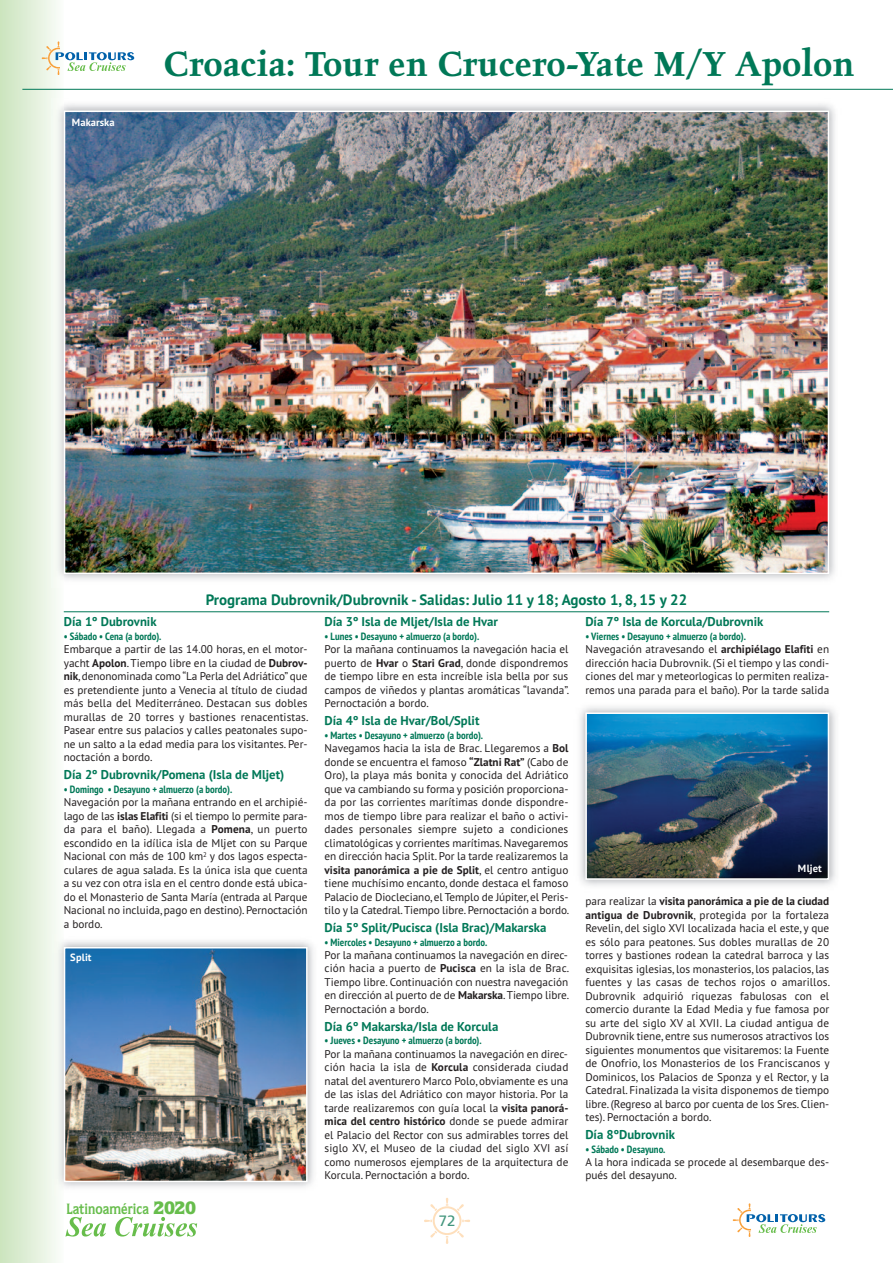
<style>
.page{position:relative;width:893px;height:1263px;background:#fff}
.page>*{position:absolute;margin:0;border:0;box-sizing:border-box;transform-origin:0 0}
.t1{font:700 36px "Figural Std";color:#007857;scale:.93 1}
.t2{font:700 15px "PT Sans";color:#007857}
.t3{font:700 15px "Quorum Std";color:#67bd4c;scale:.88 1}
.t4{font:15px "Frutiger LT Std";color:#43967d}
.t5{font:700 12.75px "PT Sans";color:#007857}
.t6{font:11.25px/13.5px "PT Sans";color:#231f20;text-align:justify}
.t7{font:700 condensed 10.5px "PT Sans";color:#007857}
.t8{font:700 10.5px "PT Sans";color:#fff}
.s1{font-weight:700}
.s2{font-weight:900;font-size:18px}
</style>
<div class="page">
<img style="left:588px;top:715px;width:238px;height:162px">
<div style="left:585px;top:712px;width:244px;height:168px;border:2px solid #fff"></div>
<div style="left:0;top:0;width:64px;height:1263px;background:linear-gradient(to right,#cbe4bd,#fafdf9)"></div>
<img style="left:52px;top:935px;width:262px;height:261px">
<img style="left:67px;top:950px;width:238px;height:229px">
<div style="left:64px;top:947px;width:244px;height:235px;border:2px solid #fff"></div>
<img style="left:52px;top:98px;width:783px;height:489px">
<img style="left:67px;top:114px;width:759px;height:457px">
<div style="left:64px;top:111px;width:765px;height:463px;border:2px solid #fff"></div>
<div style="left:433px;top:1206px;width:28px;height:29px;border:2px solid #fedfbc;border-radius:50%"></div>
<svg style="left:446px;top:1198px;width:2px;height:8px"></svg>
<svg style="left:430px;top:1204px;width:7px;height:7px"></svg>
<svg style="left:424px;top:1219px;width:8px;height:3px"></svg>
<svg style="left:430px;top:1231px;width:7px;height:7px"></svg>
<svg style="left:446px;top:1236px;width:2px;height:8px"></svg>
<svg style="left:457px;top:1231px;width:7px;height:7px"></svg>
<svg style="left:462px;top:1219px;width:8px;height:3px"></svg>
<svg style="left:457px;top:1204px;width:7px;height:7px"></svg>
<svg style="left:733px;top:1203px;width:92px;height:34px"></svg>
<hr style="left:22px;top:89px;width:871px;height:1px;background:#007857">
<svg style="left:42px;top:41px;width:92px;height:34px"></svg>
<hr style="left:64px;top:611px;width:765px;height:1px;background:#007857">
<svg style="left:65px;top:1217px;width:41px;height:19px"></svg>
<svg style="left:115px;top:1217px;width:82px;height:19px"></svg>
<p class="t8" style="left:72px;top:119px;width:44px">Makarska</p>
<p class="t1" style="left:164px;top:42px;width:744px">Croacia: Tour en Crucero-Yate M/Y Apolon</p>
<p class="t2" style="left:206px;top:594px;width:483px">Programa Dubrovnik/Dubrovnik - Salidas: Julio 11 y 18; Agosto 1, 8, 15 y 22</p>
<p class="t5" style="left:64px;top:617px;width:94px">Día 1º Dubrovnik</p>
<p class="t7" style="left:64px;top:633px;width:99px">• Sábado • Cena (a bordo).</p>
<p class="t6" style="left:64px;top:644px;width:246px">Embarque a partir de las 14.00 horas, en el motor&shy;yacht <span class="s1">Apolon</span>. Tiempo libre en la ciudad de <span class="s1">Dubrov&shy;nik</span>, denonominada como “La Perla del Adriático” que es pretendiente junto a Venecia al título de ciudad más bella del Mediterráneo. Destacan sus dobles murallas de 20 torres y bastiones renacentistas.<br>Pasear entre sus palacios y calles peatonales supo&shy;ne un salto a la edad media para los visitantes. Per&shy;noctación a bordo.</p>
<p class="t5" style="left:64px;top:770px;width:222px">Día 2º Dubrovnik/Pomena (Isla de Mljet)</p>
<p class="t7" style="left:64px;top:785px;width:170px">• Domingo • Desayuno + almuerzo (a bordo).</p>
<p class="t6" style="left:64px;top:796px;width:245px">Navegación por la mañana entrando en el archipié&shy;lago de las <span class="s1">islas Elafiti</span> (si el tiempo lo permite para&shy;da para el baño). Llegada a <span class="s1">Pomena</span>, un puerto escondido en la idílica isla de Mljet con su Parque Nacional con más de 100 km<sup>2</sup> y dos lagos especta&shy;culares de agua salada. Es la única isla que cuenta a su vez con otra isla en el centro donde está ubica&shy;do el Monasterio de Santa María (entrada al Parque Nacional no incluida, pago en destino). Pernoctación a bordo.</p>
<p class="t8" style="left:70px;top:954px;width:23px">Split</p>
<p class="t3" style="left:66px;top:1200px;width:149px">Latinoamérica <span class="s2">2020</span></p>
<p class="t5" style="left:325px;top:617px;width:175px">Día 3º Isla de Mljet/Isla de Hvar</p>
<p class="t7" style="left:325px;top:633px;width:156px">• Lunes • Desayuno + almuerzo (a bordo).</p>
<p class="t6" style="left:325px;top:644px;width:246px">Por la mañana continuamos la navegación hacia el puerto de <span class="s1">Hvar</span> o <span class="s1">Stari Grad</span>, donde dispondremos de tiempo libre en esta increíble isla bella por sus campos de viñedos y plantas aromáticas “lavanda”.<br>Pernoctación a bordo.</p>
<p class="t5" style="left:325px;top:716px;width:156px">Día 4º Isla de Hvar/Bol/Split</p>
<p class="t7" style="left:325px;top:731px;width:160px">• Martes • Desayuno + almuerzo (a bordo).</p>
<p class="t6" style="left:325px;top:742px;width:246px">Navegamos hacia la isla de Brac. Llegaremos a <span class="s1">Bol </span>donde se encuentra el famoso <span class="s1">“Zlatni Rat”</span> (Cabo de Oro), la playa más bonita y conocida del Adriático que va cambiando su forma y posición proporciona&shy;da por las corrientes marítimas donde dispondre&shy;mos de tiempo libre para realizar el baño o activi&shy;dades personales siempre sujeto a condiciones climatológicas y corrientes marítimas. Navegaremos en dirección hacia Split. Por la tarde realizaremos la <span class="s1">visita panorámica a pie de Split</span>, el centro antiguo tiene muchísimo encanto, donde destaca el famoso Palacio de Diocleciano, el Templo de Júpiter, el Peris&shy;tilo y la Catedral. Tiempo libre. Pernoctación a bordo.</p>
<p class="t5" style="left:325px;top:923px;width:223px">Día 5º Split/Pucisca (Isla Brac)/Makarska</p>
<p class="t7" style="left:325px;top:938px;width:164px">• Miercoles • Desayuno + almuerzo a bordo.</p>
<p class="t6" style="left:325px;top:949px;width:246px;text-align:left">Por la mañana continuamos la navegación en direc&shy;ción hacia a puerto de <span class="s1">Pucisca</span> en la isla de Brac.<br>Tiempo libre. Continuación con nuestra navegación en dirección al puerto de de <span class="s1">Makarska</span>. Tiempo libre.<br>Pernoctación a bordo.</p>
<p class="t5" style="left:325px;top:1022px;width:175px">Día 6º Makarska/Isla de Korcula</p>
<p class="t7" style="left:325px;top:1037px;width:158px">• Jueves • Desayuno + almuerzo (a bordo).</p>
<p class="t6" style="left:325px;top:1048px;width:245px">Por la mañana continuamos la navegación en direc&shy;ción hacia la isla de <span class="s1">Korcula</span> considerada ciudad natal del aventurero Marco Polo, obviamente es una de las islas del Adriático con mayor historia. Por la tarde realizaremos con guía local la <span class="s1">visita panorá&shy;mica del centro histórico</span> donde se puede admirar el Palacio del Rector con sus admirables torres del siglo XV, el Museo de la ciudad del siglo XVI así como numerosos ejemplares de la arquitectura de Korcula. Pernoctación a bordo.</p>
<p class="t4" style="left:439px;top:1211px;width:18px">72</p>
<p class="t5" style="left:585px;top:617px;width:180px">Día 7º Isla de Korcula/Dubrovnik</p>
<p class="t7" style="left:585px;top:633px;width:162px">• Viernes • Desayuno + almuerzo (a bordo).</p>
<p class="t6" style="left:585px;top:644px;width:245px">Navegación atravesando el <span class="s1">archipiélago Elafiti</span> en dirección hacia Dubrovnik. (Si el tiempo y las condi&shy;ciones del mar y meteorlogicas lo permiten realiza&shy;remos una parada para el baño). Por la tarde salida</p>
<p class="t8" style="left:798px;top:864px;width:25px">Mljet</p>
<p class="t6" style="left:585px;top:895px;width:246px">para realizar la <span class="s1">visita panorámica a pie de la ciudad antigua de Dubrovnik</span>, protegida por la fortaleza Revelin, del siglo XVI localizada hacia el este, y que es sólo para peatones. Sus dobles murallas de 20 torres y bastiones rodean la catedral barroca y las exquisitas iglesias, los monasterios, los palacios, las fuentes y las casas de techos rojos o amarillos.<br>Dubrovnik adquirió riquezas fabulosas con el comercio durante la Edad Media y fue famosa por su arte del siglo XV al XVII. La ciudad antigua de Dubrovnik tiene, entre sus numerosos atractivos los siguientes monumentos que visitaremos: la Fuente de Onofrio, los Monasterios de los Franciscanos y Dominicos, los Palacios de Sponza y el Rector, y la Catedral. Finalizada la visita disponemos de tiempo libre. (Regreso al barco por cuenta de los Sres. Clien&shy;tes). Pernoctación a bordo.</p>
<p class="t5" style="left:585px;top:1130px;width:91px">Día 8ºDubrovnik</p>
<p class="t7" style="left:585px;top:1145px;width:81px">• Sábado • Desayuno.</p>
<p class="t6" style="left:585px;top:1156px;width:245px">A la hora indicada se procede al desembarque des&shy;pués del desayuno.</p>
</div>
